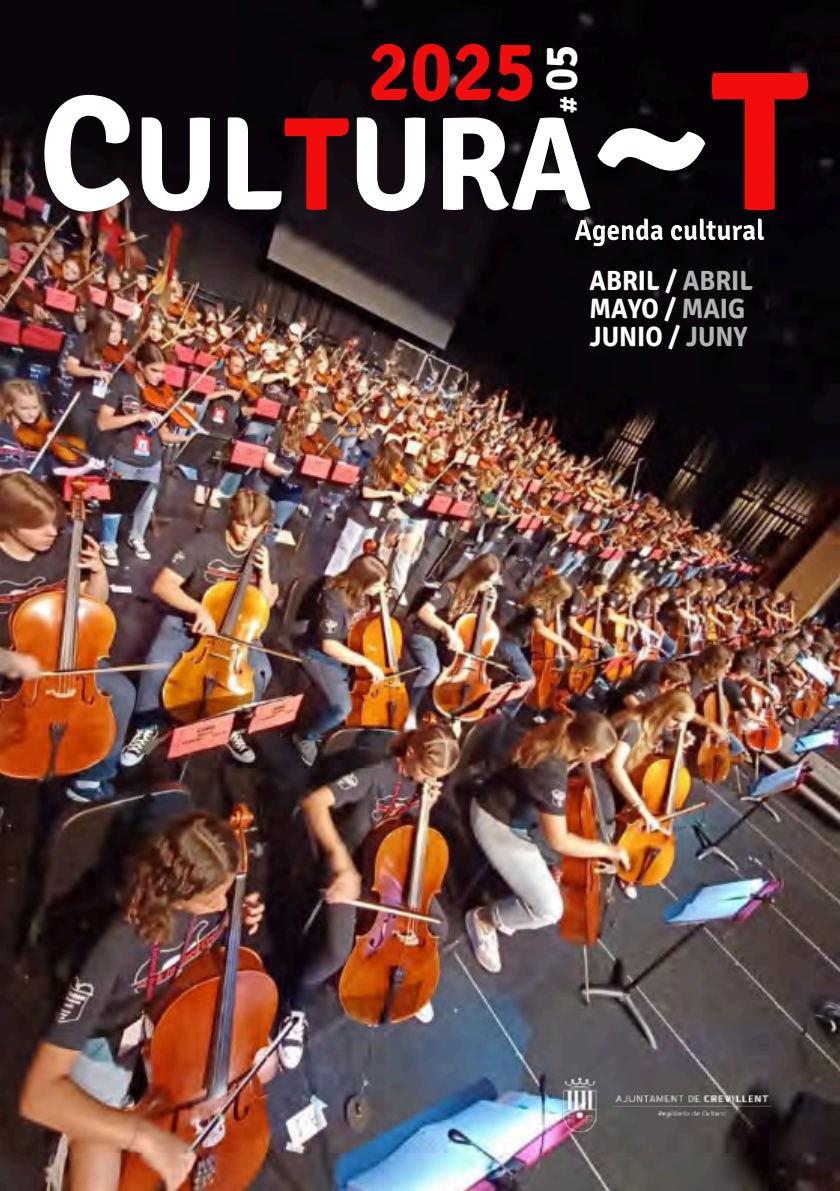
<style>
.page{position:relative;width:840px;height:1191px;background:#fff}
.page>*{position:absolute;margin:0;border:0;box-sizing:border-box;transform-origin:0 0}
.t1{font:700 199.4px "Signika";color:#fff;scale:.95 1}
.t2{font:700 163.4px "Signika";color:#fff;scale:.95 1}
.t3{font:700 132.8px "Signika";color:#fff;scale:.95 1}
.t4{font:700 85px "Signika";color:#f20d0d;scale:.93 1}
.t5{font:700 46.4px "Signika";color:#fff;scale:.93 1}
.t6{font:700 29.4px "Signika";color:#fff;scale:.93 1}
.t7{font:700 27.8px "Signika";color:#fff;scale:.93 1}
.t8{font:700 24.6px "Signika";color:#fff;scale:.93 1}
.s1{color:#f20d0d}
.s2{color:#b3b2b2}
.s3{color:#b3b3b3}
</style>
<div class="page">
<img style="left:0;top:0;width:839px;height:1191px">
<img style="left:398px;top:53px;width:19px;height:23px">
<img style="left:543px;top:1056px;width:249px;height:92px">
<p class="t2" style="left:39px;top:55px;width:101px">C</p>
<p class="t4" style="left:368px;top:20px;width:182px">2025</p>
<p class="t5" style="left:533px;top:91px;width:51px;rotate:-90deg">05</p>
<p class="t1" style="left:591px;top:22px;width:229px">~<span class="s1">T</span></p>
<p class="t8" style="left:553px;top:113px;width:19px;rotate:-90deg">#</p>
<p class="t3" style="left:133px;top:84px;width:483px">UL<span class="s1">T</span>URA</p>
<p class="t6" style="left:574px;top:212px;width:206px">Agenda cultural</p>
<p class="t7" style="left:589px;top:264px;width:177px">ABRIL / <span class="s2">ABRIL</span></p>
<p class="t7" style="left:589px;top:292px;width:169px">MAYO / <span class="s3">MAIG</span></p>
<p class="t7" style="left:589px;top:320px;width:171px">JUNIO / <span class="s2">JUNY</span></p>
</div>
